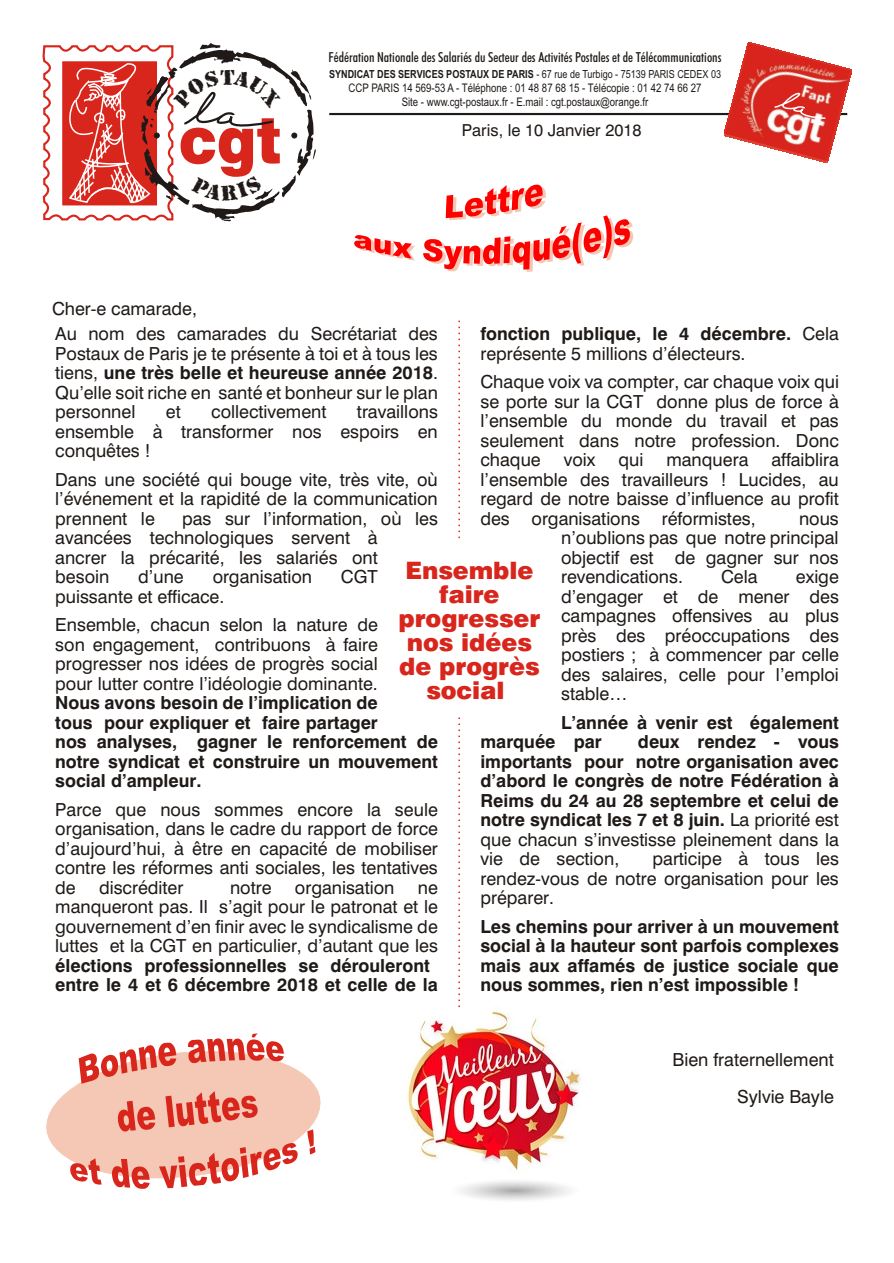
<style>
.page{position:relative;width:894px;height:1263px;background:#fff}
.page>*{position:absolute;margin:0;border:0;box-sizing:border-box;transform-origin:0 0}
.t1{font:64.35px "Swis 721 Blk BT";color:#d9261c;scale:.91 1}
.t2{font:24px/24px "Swis 721 Blk BT";letter-spacing:-.005em;color:#d9261c;text-align:center}
.t3{font:18px/19.5px "Swis 721 BT";color:#1f1a17;text-align:justify}
.t4{font:700 18px/19.5px "Swis 721 BT";color:#1f1a17}
.t5{font:16.5px "Swis 721 BT";color:#1f1a17}
.t6{font:13.8px "Futura Md Cn BT";color:#1f1a17}
.t7{font:11.85px/13.8px "Arial";color:#1f1a17;text-align:center;scale:.81 1}
.t8{font:700 11.1px "Arial";color:#1f1a17;scale:.81 1}
.s1{font-weight:400}
.s2{font-weight:700}
</style>
<div class="page">
<img style="left:407px;top:1010px;width:174px;height:190px">
<hr style="left:329px;top:113px;width:518px;height:2px;background:#1f1a17">
<img style="left:724px;top:43px;width:127px;height:120px">
<svg style="left:773px;top:91px;width:54px;height:29px;background:#e0655e"></svg>
<svg style="left:458px;top:321px;width:2px;height:218px"></svg>
<svg style="left:458px;top:718px;width:2px;height:293px"></svg>
<svg style="left:354px;top:235px;width:61px;height:26px"></svg>
<svg style="left:423px;top:185px;width:210px;height:87px"></svg>
<svg style="left:46px;top:1033px;width:275px;height:156px"></svg>
<svg style="left:43px;top:43px;width:273px;height:178px"></svg>
<p class="t6" style="left:328px;top:52px;width:395px">Fédération Nationale des Salariés du Secteur des Activités Postales et de Télécommunications</p>
<h1 class="t1" style="left:179px;top:114px;width:114px">cgt</h1>
<p class="t8" style="left:329px;top:70px;width:485px">SYNDICAT DES SERVICES POSTAUX DE PARIS <span class="s1">- 67 rue de Turbigo - 75139 PARIS CEDEX 03</span></p>
<p class="t7" style="left:349px;top:82px;width:437px">CCP PARIS 14 569-53 A - Téléphone : 01 48 87 68 15 - Télécopie : 01 42 74 66 27<br>Site - www.cgt-postaux.fr - E.mail : cgt.postaux@orange.fr</p>
<p class="t5" style="left:462px;top:124px;width:181px">Pa ris, le 10 Janvier 2018</p>
<p class="t3" style="left:52px;top:301px;width:146px">Cher-e camarade,</p>
<p class="t3" style="left:480px;top:326px;width:360px"><span class="s2">fonction publique, le 4 décembre.</span> Cela représente 5 millions d’électeurs.</p>
<p class="t3" style="left:480px;top:374px;width:360px">Chaque voix va compter, car chaque voix qui se porte sur la CGT donne plus de force à l’ensemble du monde du travail et pas seulement dans notre profession. Donc chaque</p>
<p class="t3" style="left:55px;top:326px;width:384px">Au nom des camarades du Secrétariat des Postaux de Paris je te présente à toi et à tous les tiens, <span class="s2">une très belle et heureuse année 2018</span>.<br>Qu’elle soit riche en santé et bonheur sur le plan personnel</p>
<p class="t3" style="left:55px;top:404px;width:384px;text-indent:302px">travaillons ensemble à transformer nos espoirs en conquêtes !</p>
<p class="t3" style="left:55px;top:471px;width:384px">Dans une société qui bouge vite, très vite, où l’événement et la rapidité de la communication prennent le</p>
<p class="t3" style="left:166px;top:404px;width:16px">et</p>
<p class="t3" style="left:211px;top:404px;width:117px">collectivement</p>
<p class="t3" style="left:480px;top:452px;width:360px;text-indent:291px">affaiblira l’ensemble des travailleurs ! Lucides, au regard de notre baisse d’influence au profit des organisations réformistes,</p>
<p class="t3" style="left:564px;top:452px;width:33px">voix</p>
<p class="t3" style="left:618px;top:452px;width:26px">qui</p>
<p class="t3" style="left:666px;top:452px;width:84px">manquera</p>
<p class="t3" style="left:55px;top:510px;width:384px;text-align:left;text-indent:127px">pas sur l’information, où les avancées technologiques servent à<br>ancrer la précarité, les salariés ont<br>besoin</p>
<p class="t3" style="left:561px;top:510px;width:279px;text-indent:238px">nous n’oublions pas que notre principal objectif est de gagner sur nos revendications.</p>
<h2 class="t2" style="left:399px;top:560px;width:143px">Ensemble faire progresser nos idées de progrès social</h2>
<p class="t3" style="left:138px;top:569px;width:47px">d’une</p>
<p class="t3" style="left:213px;top:569px;width:101px">organisation</p>
<p class="t3" style="left:341px;top:569px;width:38px">CGT</p>
<p class="t3" style="left:55px;top:584px;width:324px;line-height:28.5px">puissante et efficace.<br>Ensemble, chacun selon la nature de</p>
<p class="t3" style="left:55px;top:636px;width:324px">son engagement, contribuons à faire progresser nos idées de progrès social pour lutter contre l’idéologie dominante.</p>
<p class="t4" style="left:55px;top:695px;width:384px">Nous avons besoin de l’implication de<br>tous pour expliquer et faire partager<br>nos analyses, gagner le renforcement de notre syndicat et construire un mouvement social d’ampleur.</p>
<p class="t3" style="left:55px;top:801px;width:384px">Parce que nous sommes encore la seule organisation, dans le cadre du rapport de force d’aujourd’hui, à être en capacité de mobiliser contre les réformes anti sociales, les tentatives de</p>
<p class="t3" style="left:721px;top:569px;width:38px">Cela</p>
<p class="t3" style="left:561px;top:569px;width:279px;text-indent:235px">exige d’engager et de mener des campagnes offensives au plus près des préoccupations des postiers ; à commencer par celle des salaires, celle pour l’emploi stable…</p>
<p class="t4" style="left:480px;top:714px;width:360px;text-indent:81px">L’année à venir est également marquée par</p>
<p class="t4" style="left:480px;top:734px;width:360px;text-align:justify;text-indent:158px">deux rendez - vous importants pour notre organisation avec d’abord le congrès de notre Fédération à Reims du 24 au 28 septembre et celui de notre syndicat les 7 et 8 juin. <span class="s1">La priorité est que chacun s’investisse pleinement dans la vie de section,</span></p>
<p class="t3" style="left:480px;top:851px;width:360px;text-indent:172px">participe à tous les rendez-vous de notre organisation pour les préparer.</p>
<p class="t4" style="left:480px;top:918px;width:360px;text-align:justify">Les chemins pour arriver à un mouvement social à la hauteur sont parfois complexes mais aux affamés de justice sociale que nous sommes, rien n’est impossible !</p>
<p class="t3" style="left:99px;top:879px;width:86px">discréditer</p>
<p class="t3" style="left:230px;top:879px;width:43px">notre</p>
<p class="t3" style="left:295px;top:879px;width:101px">organisation</p>
<p class="t3" style="left:55px;top:879px;width:384px;text-indent:363px">ne manqueront pas. Il s’agit pour le patronat et le gouvernement d’en finir avec le syndicalisme de luttes et la CGT en particulier, d’autant que les</p>
<p class="t4" style="left:55px;top:957px;width:384px">élections professionnelles se dérouleront entre le 4 et 6 décembre 2018 et celle de la</p>
<p class="t3" style="left:672px;top:1042px;width:163px;line-height:37.5px;text-align:right">Bien fraternellement<br>Sylvie Bayle</p>
</div>
